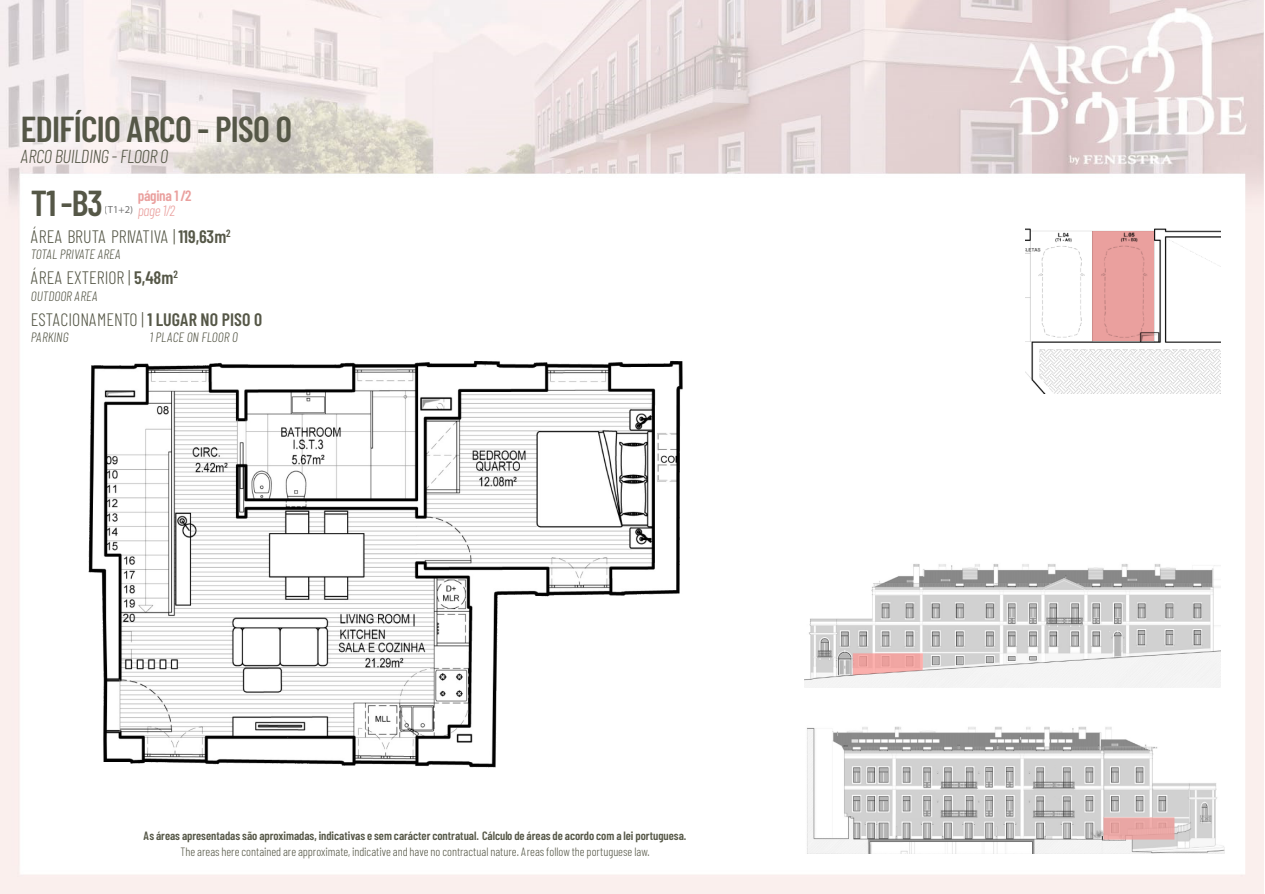
<style>
.page{position:relative;width:1265px;height:894px;background:#fff}
.page>*{position:absolute;margin:0;border:0;box-sizing:border-box;transform-origin:0 0}
.t1{font:600 36px "Barlow Condensed";letter-spacing:-.02em;color:#555747}
.t2{font:italic 300 18.75px "Barlow Condensed";letter-spacing:-.02em;color:#555747}
.t3{font:300 18px "Barlow Condensed";color:#555747}
.t4{font:600 14.85px "Barlow Condensed";letter-spacing:-.02em;color:#eaa09e}
.t5{font:italic 300 14.85px "Barlow Condensed";color:#eaa09e}
.t6{font:italic 300 13.5px "Barlow Condensed";color:#555747}
.t7{font:600 12px "Barlow Condensed";color:#555747}
.t8{font:300 12px "Barlow Condensed";color:#555747}
.t9{font:700 10.5px "Arial Unicode MS";color:#424242}
.s1{font-weight:600}
</style>
<div class="page">
<img style="left:0;top:0;width:1263px;height:893px">
<img style="left:1025px;top:199px;width:195px;height:194px">
<img style="left:1092px;top:232px;width:61px;height:109px">
<img style="left:75px;top:349px;width:619px;height:431px">
<img style="left:805px;top:720px;width:420px;height:133px">
<img style="left:804px;top:557px;width:416px;height:130px">
<img style="left:1102px;top:817px;width:71px;height:22px">
<h1 class="t1" style="left:21px;top:106px;width:273px">EDIFÍCIO ARCO - PISO 0</h1>
<h2 class="t2" style="left:21px;top:144px;width:149px">ARCO BUILDING - FLOOR 0</h2>
<p class="t4" style="left:138px;top:186px;width:55px">página 1 /2</p>
<p class="t5" style="left:138px;top:201px;width:39px">page 1/2</p>
<h1 class="t1" style="left:31px;top:180px;width:74px">T1-B3</h1>
<h3 class="t3" style="left:31px;top:225px;width:201px">ÁREA BRUTA PRIVATIVA | <span class="s1">119,63m</span><sup>2</sup></h3>
<p class="t6" style="left:31px;top:245px;width:91px">TOTAL PRIVATE AREA</p>
<h3 class="t3" style="left:31px;top:266px;width:148px">ÁREA EXTERIOR | <span class="s1">5,48m</span><sup>2</sup></h3>
<p class="t6" style="left:31px;top:287px;width:68px">OUTDOOR AREA</p>
<h3 class="t3" style="left:31px;top:308px;width:233px">ESTACIONAMENTO | <span class="s1">1 LUGAR NO PISO 0</span></h3>
<p class="t6" style="left:31px;top:329px;width:39px">PARKING</p>
<p class="t6" style="left:150px;top:329px;width:90px">1 PLACE ON FLOOR 0</p>
<p class="t9" style="left:105px;top:203px;width:30px">(T1+2)</p>
<p class="t7" style="left:143px;top:828px;width:544px">As áreas apresentadas são aproximadas, indicativas e sem carácter contratual. Cálculo de áreas de acordo com a lei portuguesa.</p>
<p class="t8" style="left:180px;top:844px;width:470px">The areas here contained are approximate, indicative and have no contractual nature. Areas follow the portuguese law.</p>
</div>
